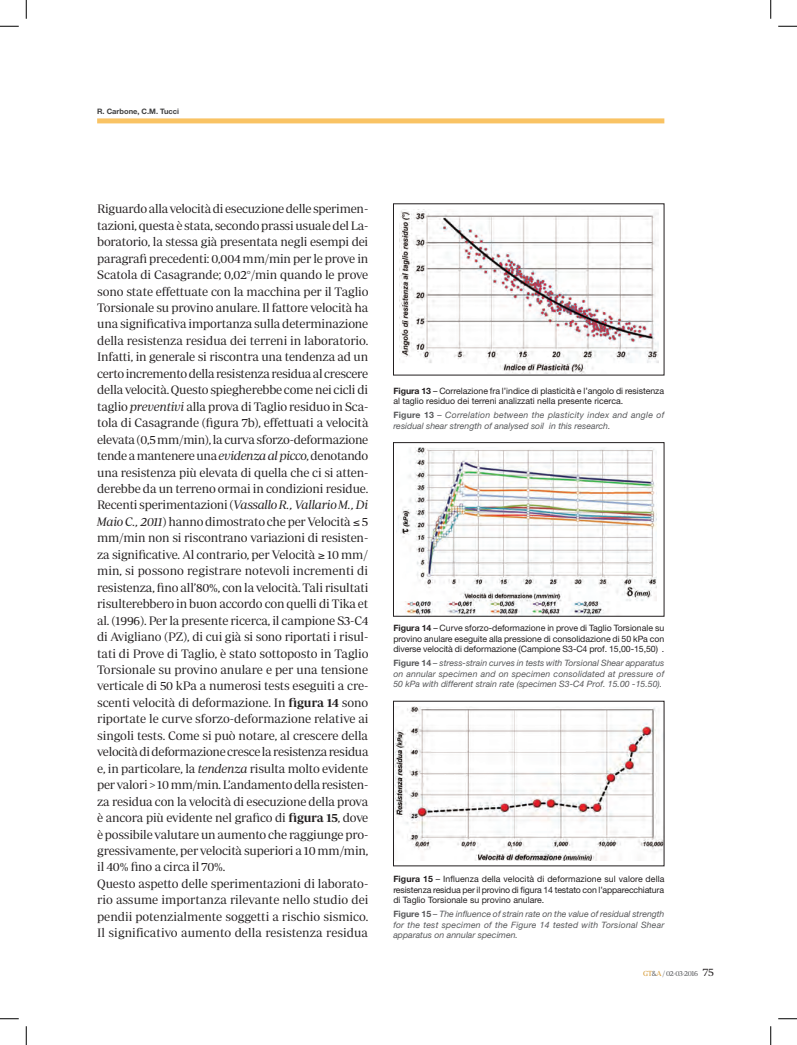
<style>
.page{position:relative;width:797px;height:1045px;background:#fff}
.page>*{position:absolute;margin:0;border:0;box-sizing:border-box;transform-origin:0 0}
.t1{font:12.5px/16.5px "Periodico Display Lg";letter-spacing:-.015em;color:#231f20;text-align:justify}
.t2{font:12.5px "Periodico Display Lg It";letter-spacing:-.02em;color:#231f20}
.t3{font:8.75px/10.5px "Helvetica Neue LT Std";letter-spacing:-.005em;color:#231f20;text-align:justify}
.t4{font:italic 8.75px/10.5px "Helvetica Neue LT Std";color:#57585a;text-align:justify}
.t5{font:700 7.5px "Helvetica Neue LT Std";color:#3e3e3f}
.t6{font:7.5px "Periodico Display Lg";letter-spacing:-.05em;color:#57585a}
.s1{font-family:"Periodico Display Lg It"}
.s2{font-family:"Periodico Display Lg"}
.s3{font-family:"Periodico Display";font-weight:600}
.s4{font-weight:700}
.s5{font-weight:700;font-style:normal}
.s6{color:#d39429}
.s7{font-size:11.25px;color:#231f20}
</style>
<div class="page">
<div style="left:97px;top:118px;width:567px;height:5px;background:#f9c364"></div>
<img style="left:399px;top:209px;width:259px;height:164px">
<img style="left:395px;top:706px;width:267px;height:155px">
<img style="left:398px;top:447px;width:259px;height:167px">
<div style="left:393px;top:442px;width:271px;height:174px;border:1px solid #231f20"></div>
<svg style="left:0;top:25px;width:19px;height:2px"></svg>
<svg style="left:778px;top:25px;width:19px;height:2px"></svg>
<svg style="left:0;top:1018px;width:19px;height:1px"></svg>
<svg style="left:778px;top:1018px;width:19px;height:1px"></svg>
<svg style="left:25px;top:0;width:2px;height:19px"></svg>
<svg style="left:25px;top:1026px;width:2px;height:19px"></svg>
<svg style="left:770px;top:0;width:1px;height:19px"></svg>
<svg style="left:770px;top:1026px;width:1px;height:19px"></svg>
<p class="t5" style="left:97px;top:106px;width:83px">R. Carbone, C.M. Tucci</p>
<p class="t1" style="left:97px;top:200px;width:273px">Riguardo alla velocità di esecuzione delle sperimen&shy;tazioni, questa è stata, secondo prassi usuale del La&shy;boratorio, la stessa già presentata negli esempi dei paragrafi precedenti: 0,004 mm/min per le prove in Scatola di Casagrande; 0,02°/min quando le prove sono state effettuate con la macchina per il Taglio Torsionale su provino anulare. Il fattore velocità ha una significativa importanza sulla determinazione della resistenza residua dei terreni in laboratorio.<br>Infatti, in generale si riscontra una tendenza ad un certo incremento della resistenza residua al crescere della velocità. Questo spiegherebbe come nei cicli di taglio <span class="s1">preventivi</span> alla prova di Taglio residuo in Sca&shy;tola di Casagrande (figura 7b), effettuati a velocità elevata (0,5 mm/min), la curva sforzo-deformazione tende a mantenere una <span class="s1">evidenza al picco</span>, denotando una resistenza più elevata di quella che ci si atten&shy;derebbe da un terreno ormai in condizioni residue.</p>
<p class="t2" style="left:97px;top:498px;width:272px"><span class="s2">Recenti sperimentazioni (</span>Vassallo R., Vallario M., Di</p>
<p class="t1" style="left:97px;top:513px;width:273px;text-align:left"><span class="s1">Maio C., 2011</span>) hanno dimostrato che per Velocità ≤ 5 mm/min non si riscontrano variazioni di resisten&shy;za significative. Al contrario, per Velocità ≥ 10 mm/ min, si possono registrare notevoli incrementi di resistenza, fino all’80%, con la velocità. Tali risultati risulterebbero in buon accordo con quelli di Tika et al. (1996). Per la presente ricerca, il campione S3-C4 di Avigliano (PZ), di cui già si sono riportati i risul&shy;tati di Prove di Taglio, è stato sottoposto in Taglio Torsionale su provino anulare e per una tensione verticale di 50 kPa a numerosi tests eseguiti a cre&shy;scenti velocità di deformazione. In <span class="s3">figura 14</span> sono riportate le curve sforzo-deformazione relative ai singoli tests. Come si può notare, al crescere della velocità di deformazione cresce la resistenza residua e, in particolare, la <span class="s1">tendenza</span> risulta molto evidente per valori &gt; 10 mm/min. L’andamento della resisten&shy;za residua con la velocità di esecuzione della prova è ancora più evidente nel grafico di <span class="s3">figura 15</span>, dove è possibile valutare un aumento che raggiunge pro&shy;gressivamente, per velocità superiori a 10 mm/min, il 40% fino a circa il 70%.<br>Questo aspetto delle sperimentazioni di laborato&shy;rio assume importanza rilevante nello studio dei pendii potenzialmente soggetti a rischio sismico.<br>Il significativo aumento della resistenza residua</p>
<p class="t3" style="left:393px;top:385px;width:272px"><span class="s4">Figura 13</span> – Correlazione fra l’indice di plasticità e l’angolo di resistenza al taglio residuo dei terreni analizzati nella presente ricerca.</p>
<p class="t4" style="left:393px;top:409px;width:272px"><span class="s5">Figure 13</span> – Correlation between the plasticity index and angle of residual shear strength of analysed soil in this research.</p>
<p class="t3" style="left:393px;top:622px;width:272px"><span class="s4">Figura 14</span> – Curve sforzo-deformazione in prove di Taglio Torsionale su provino anulare eseguite alla pressione di consolidazione di 50 kPa con diverse velocità di deformazione (Campione S3-C4 prof. 15,00-15,50) .</p>
<p class="t4" style="left:393px;top:657px;width:272px"><span class="s5">Figure 14</span> – stress-strain curves in tests with Torsional Shear apparatus on annular specimen and on specimen consolidated at pressure of 50 kPa with different strain rate (specimen S3-C4 Prof. 15.00 -15.50).</p>
<p class="t3" style="left:393px;top:874px;width:272px"><span class="s4">Figura 15</span> – Influenza della velocità di deformazione sul valore della resistenza residua per il provino di figura 14 testato con l’apparecchiatura di Taglio Torsionale su provino anulare.</p>
<p class="t4" style="left:393px;top:909px;width:273px"><span class="s5">Figure 15</span> – The influence of strain rate on the value of residual strength for the test specimen of the Figure 14 tested with Torsional Shear apparatus on annular specimen.</p>
<p class="t6" style="left:643px;top:969px;width:72px"><span class="s6">GT</span>&amp;<span class="s6">A</span> / 02-03-2016 <span class="s7">75</span></p>
</div>
